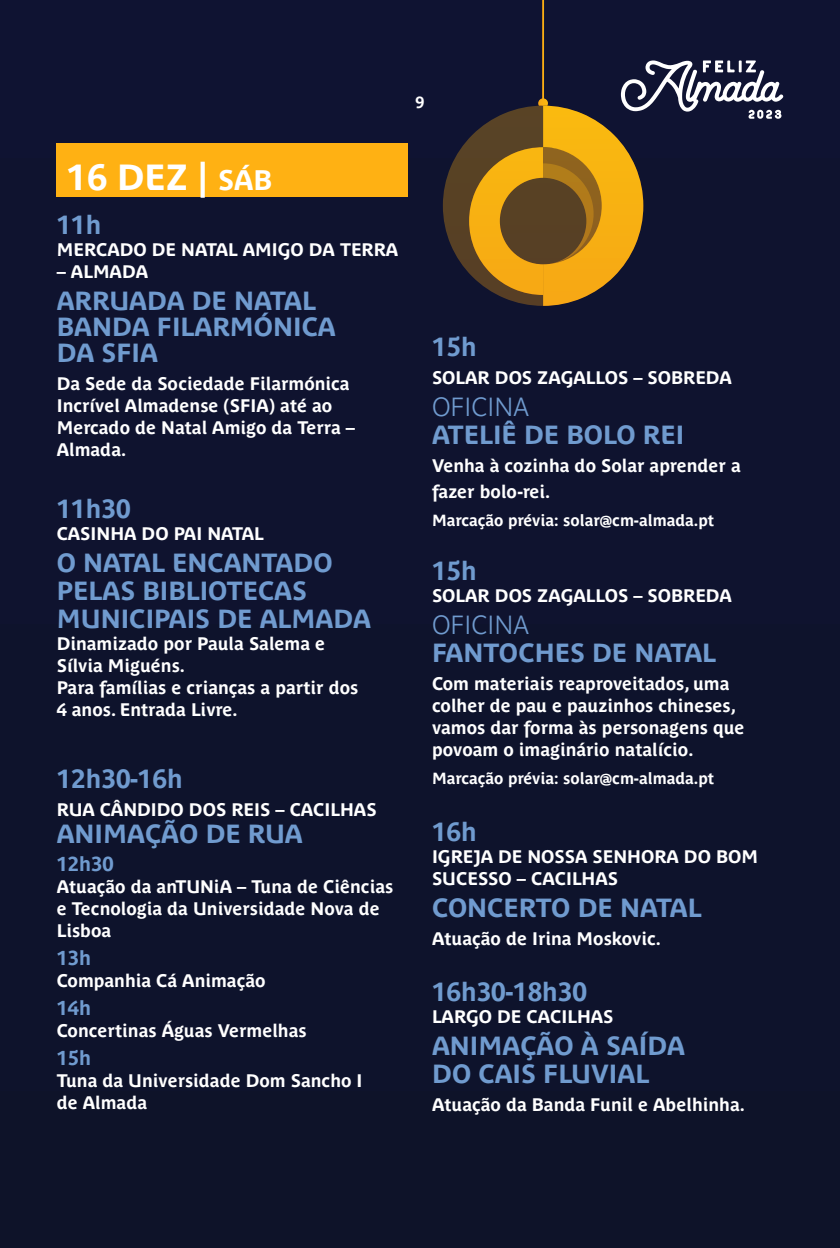
<style>
.page{position:relative;width:840px;height:1248px;background:#fff}
.page>*{position:absolute;margin:0;border:0;box-sizing:border-box;transform-origin:0 0}
.t1{font:700 36px "Parisine Plus Std";color:#fff}
.t2{font:700 26px/28px "Parisine Plus Std";color:#709bcf}
.t3{font:700 20px "Parisine Plus Std";color:#709bcf}
.t4{font:700 18px/22px "Parisine Plus Std";color:#fff}
.t5{font:700 16px "Parisine Plus Std";color:#fff}
.s1{font-size:28px}
.s2{font-family:"Parisine Std Clair"}
</style>
<div class="page">
<div style="left:0;top:0;width:839px;height:1247px;background:#0e132c"></div>
<div style="left:57px;top:143px;width:351px;height:27px;background:#ffb113"></div>
<div style="left:57px;top:163px;width:351px;height:34px;background:#ffb113"></div>
<hr style="left:542px;top:0;width:1px;height:105px;background:#d08b19">
<svg style="left:442px;top:60px;width:340px;height:246px;background:#53422e"></svg>
<p class="t5" style="left:415px;top:93px;width:10px">9</p>
<p class="t1" style="left:67px;top:156px;width:207px">16 DEZ | <span class="s1">SÁB</span></p>
<p class="t2" style="left:57px;top:211px;width:46px">11h</p>
<p class="t4" style="left:57px;top:239px;width:343px">MERCADO DE NATAL AMIGO DA TERRA</p>
<p class="t4" style="left:57px;top:261px;width:93px">– ALMADA</p>
<p class="t2" style="left:57px;top:288px;width:280px;line-height:26px">ARRUADA DE NATAL<br>BANDA FILARMÓNICA<br>DA SFIA</p>
<p class="t4" style="left:57px;top:373px;width:300px">Da Sede da Sociedade Filarmónica<br>Incrível Almadense (SFIA) até ao<br>Mercado de Natal Amigo da Terra –<br>Almada.</p>
<p class="t2" style="left:57px;top:495px;width:75px">11h30</p>
<p class="t4" style="left:57px;top:523px;width:208px">CASINHA DO PAI NATAL</p>
<p class="t2" style="left:57px;top:549px;width:315px">O NATAL ENCANTADO<br>PELAS BIBLIOTECAS<br>MUNICIPAIS DE ALMADA</p>
<p class="t4" style="left:57px;top:633px;width:270px">Dinamizado por Paula Salema e<br>Sílvia Miguéns.</p>
<p class="t4" style="left:57px;top:677px;width:303px">Para famílias e crianças a partir dos<br>4 anos. Entrada Livre.</p>
<p class="t2" style="left:57px;top:765px;width:127px">12h30-16h</p>
<p class="t4" style="left:57px;top:799px;width:321px">RUA CÂNDIDO DOS REIS – CACILHAS</p>
<p class="t2" style="left:57px;top:819px;width:247px">ANIMAÇÃO DE RUA</p>
<p class="t3" style="left:57px;top:851px;width:58px">12h30</p>
<p class="t4" style="left:57px;top:875px;width:338px">Atuação da anTUNiA – Tuna de Ciências e Tecnologia da Universidade Nova de<br>Lisboa</p>
<p class="t3" style="left:57px;top:945px;width:36px">13h</p>
<p class="t4" style="left:57px;top:969px;width:210px">Companhia Cá Animação</p>
<p class="t3" style="left:57px;top:995px;width:36px">14h</p>
<p class="t4" style="left:57px;top:1019px;width:251px">Concertinas Águas Vermelhas</p>
<p class="t3" style="left:57px;top:1045px;width:36px">15h</p>
<p class="t4" style="left:57px;top:1069px;width:307px">Tuna da Universidade Dom Sancho I de Almada</p>
<p class="t2" style="left:432px;top:333px;width:46px">15h</p>
<p class="t4" style="left:432px;top:367px;width:301px">SOLAR DOS ZAGALLOS – SOBREDA</p>
<p class="t2" style="left:432px;top:393px;width:254px"><span class="s2">OFICINA<br></span>ATELIÊ DE BOLO REI</p>
<p class="t4" style="left:432px;top:453px;width:310px;line-height:26px">Venha à cozinha do Solar aprender a fazer bolo-rei.</p>
<p class="t5" style="left:432px;top:511px;width:283px">Marcação prévia: solar@cm-almada.pt</p>
<p class="t2" style="left:432px;top:557px;width:46px">15h</p>
<p class="t4" style="left:432px;top:585px;width:301px">SOLAR DOS ZAGALLOS – SOBREDA</p>
<p class="t2" style="left:432px;top:611px;width:285px"><span class="s2">OFICINA<br></span>FANTOCHES DE NATAL</p>
<p class="t4" style="left:432px;top:673px;width:314px">Com materiais reaproveitados, uma colher de pau e pauzinhos chineses, vamos dar forma às personagens que povoam o imaginário natalício.</p>
<p class="t5" style="left:432px;top:769px;width:283px">Marcação prévia: solar@cm-almada.pt</p>
<p class="t2" style="left:432px;top:817px;width:46px">16h</p>
<p class="t4" style="left:432px;top:845px;width:327px">IGREJA DE NOSSA SENHORA DO BOM<br>SUCESSO – CACILHAS</p>
<p class="t2" style="left:432px;top:893px;width:271px">CONCERTO DE NATAL</p>
<p class="t4" style="left:432px;top:927px;width:230px">Atuação de Irina Moskovic.</p>
<p class="t2" style="left:432px;top:977px;width:156px">16h30-18h30</p>
<p class="t4" style="left:432px;top:1005px;width:183px">LARGO DE CACILHAS</p>
<p class="t2" style="left:432px;top:1031px;width:254px">ANIMAÇÃO À SAÍDA<br>DO CAIS FLUVIAL</p>
<p class="t4" style="left:432px;top:1093px;width:314px">Atuação da Banda Funil e Abelhinha.</p>
</div>
